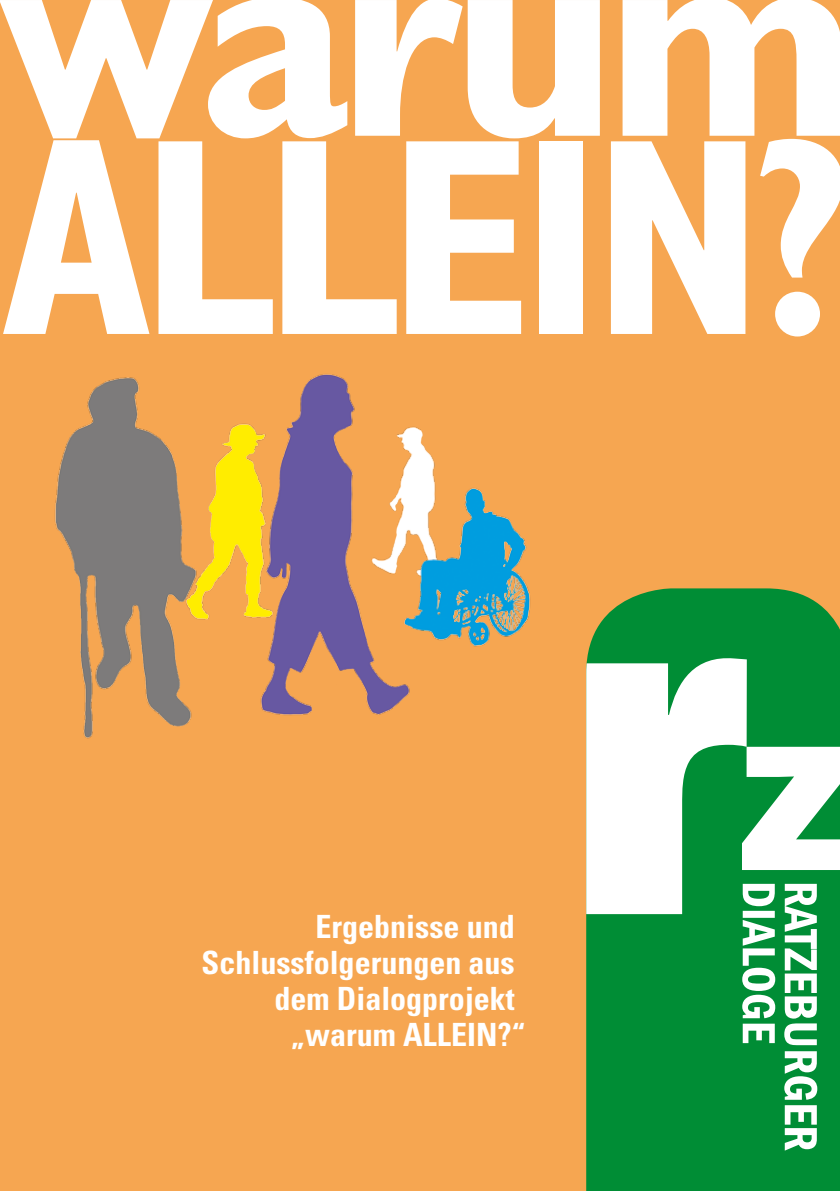
<style>
.page{position:relative;width:840px;height:1191px;background:#fff}
.page>*{position:absolute;margin:0;border:0;box-sizing:border-box;transform-origin:0 0}
.t1{font:700 condensed 293.8px "Gill Sans Std";letter-spacing:-.04em;color:#fff;scale:1.06 1}
.t2{font:700 condensed 281.8px "Gill Sans Std";letter-spacing:-.04em;color:#fff}
.t3{font:700 condensed 32px "Univers LT Std";color:#fff}
</style>
<div class="page">
<div style="left:0;top:0;width:839px;height:1191px;background:#f6a651"></div>
<img style="left:54px;top:377px;width:138px;height:362px">
<img style="left:179px;top:421px;width:77px;height:200px">
<img style="left:256px;top:374px;width:154px;height:342px">
<img style="left:370px;top:424px;width:66px;height:154px">
<img style="left:402px;top:486px;width:129px;height:163px">
<div style="left:586px;top:588px;width:253px;height:603px;background:#008d35"></div>
<svg style="left:746px;top:747px;width:93px;height:123px;background:#c4e4d0"></svg>
<svg style="left:741px;top:884px;width:33px;height:159px;background:#86c89f"></svg>
<svg style="left:783px;top:884px;width:33px;height:266px;background:#8acaa2"></svg>
<svg style="left:586px;top:655px;width:160px;height:259px;background:#b6dec4"></svg>
<h1 class="t1" style="left:-4px;top:-139px;width:814px">warum</h1>
<h2 class="t2" style="left:1px;top:71px;width:853px">ALLEIN?</h2>
<p class="t3" style="left:315px;top:907px;width:201px">Ergebnisse und</p>
<p class="t3" style="left:201px;top:943px;width:314px">Schlussfolgerungen aus</p>
<p class="t3" style="left:274px;top:979px;width:241px">dem Dialogprojekt</p>
<p class="t3" style="left:291px;top:1015px;width:236px">„warum ALLEIN?“</p>
</div>
